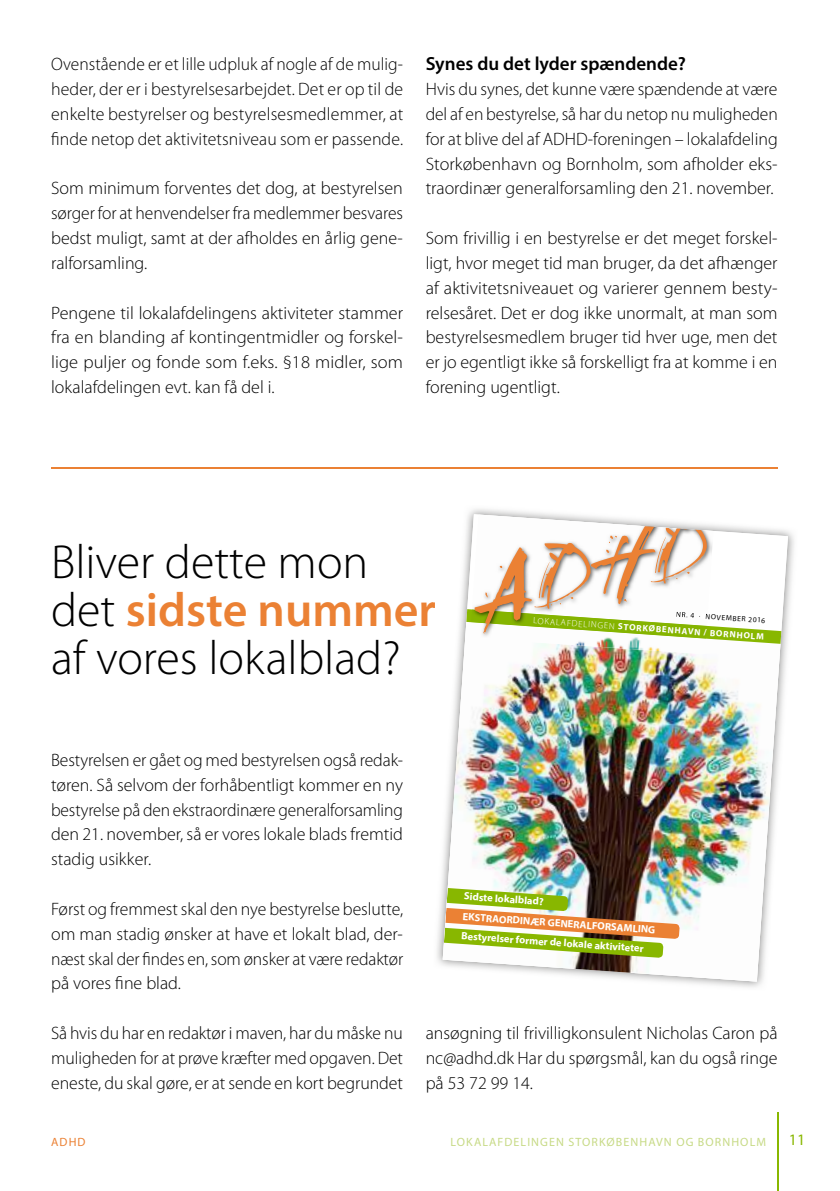
<style>
.page{position:relative;width:840px;height:1191px;background:#fff}
.page>*{position:absolute;margin:0;border:0;box-sizing:border-box;transform-origin:0 0}
.t1{font:300 48px/48px "Myriad Pro";color:#000}
.t2{font:600 19px "Myriad Pro";color:#000}
.t3{font:300 18px/24.8px "Myriad Pro";color:#000;text-align:justify}
.t4{font:16px "Myriad Pro";color:#88b700}
.t5{font:12px "Myriad Pro";letter-spacing:.09em;color:#c7da86}
.t6{font:12px "Myriad Pro";color:#eb8134}
.t7{font:700 10.4px/19.4px "Myriad Pro";color:#fff}
.t8{font:700 9px "Myriad Pro";color:#fff}
.t9{font:7.4px "Myriad Pro";color:#000}
.s1{font-weight:600;color:#eb8134}
.s2{font-weight:300}
</style>
<div class="page">
<hr style="left:776px;top:1112px;width:1px;height:79px;background:#88b700">
<img style="left:434px;top:509px;width:360px;height:478px">
<svg style="left:442px;top:514px;width:345px;height:467px"></svg>
<img style="left:442px;top:622px;width:338px;height:359px">
<img style="left:469px;top:644px;width:236px;height:10px">
<svg style="left:466px;top:515px;width:315px;height:129px"></svg>
<svg style="left:443px;top:888px;width:236px;height:70px"></svg>
<hr style="left:51px;top:467px;width:726px;height:1px;background:#eb8134">
<p class="t3" style="left:51px;top:52px;width:353px">Ovenstående er et lille udpluk af nogle af de mulig&shy;heder, der er i bestyrelsesarbejdet. Det er op til de enkelte bestyrelser og bestyrelsesmedlemmer, at finde netop det aktivitetsniveau som er passende.</p>
<p class="t3" style="left:51px;top:176px;width:353px">Som minimum forventes det dog, at bestyrelsen sørger for at henvendelser fra medlemmer besvares bedst muligt, samt at der afholdes en årlig gene&shy;ralforsamling.</p>
<p class="t3" style="left:51px;top:300px;width:353px">Pengene til lokalafdelingens aktiviteter stammer fra en blanding af kontingentmidler og forskel&shy;lige puljer og fonde som f.eks. §18 midler, som lokalafdelingen evt. kan få del i.</p>
<p class="t2" style="left:425px;top:52px;width:262px">Synes du det lyder spændende?</p>
<p class="t3" style="left:425px;top:77px;width:353px">Hvis du synes, det kunne være spændende at være del af en bestyrelse, så har du netop nu muligheden for at blive del af ADHD-foreningen – lokalafdeling Storkøbenhavn og Bornholm, som afholder eks&shy;traordinær generalforsamling den 21. november.</p>
<p class="t3" style="left:425px;top:226px;width:353px">Som frivillig i en bestyrelse er det meget forskel&shy;ligt, hvor meget tid man bruger, da det afhænger af aktivitetsniveauet og varierer gennem besty&shy;relsesåret. Det er dog ikke unormalt, at man som bestyrelsesmedlem bruger tid hver uge, men det er jo egentligt ikke så forskelligt fra at komme i en forening ugentligt.</p>
<h1 class="t1" style="left:51px;top:539px;width:386px">Bliver dette mon det <span class="s1">sidste nummer </span>af vores lokalblad?</h1>
<p class="t9" style="left:676px;top:609px;width:91px;rotate:4deg">NR. 4 · NOVEMBER 2016</p>
<p class="t8" style="left:533px;top:614px;width:232px;rotate:4deg"><span class="s2">LOKALAFDELINGEN</span> STORKØBENHAVN / BORNHOLM</p>
<p class="t3" style="left:51px;top:747px;width:353px">Bestyrelsen er gået og med bestyrelsen også redak&shy;tøren. Så selvom der forhåbentligt kommer en ny bestyrelse på den ekstraordinære generalforsamling den 21. november, så er vores lokale blads fremtid stadig usikker.</p>
<p class="t3" style="left:51px;top:896px;width:353px">Først og fremmest skal den nye bestyrelse beslutte, om man stadig ønsker at have et lokalt blad, der&shy;næst skal der findes en, som ønsker at være redaktør på vores fine blad.</p>
<p class="t3" style="left:51px;top:1021px;width:353px">Så hvis du har en redaktør i maven, har du måske nu muligheden for at prøve kræfter med opgaven. Det eneste, du skal gøre, er at sende en kort begrundet</p>
<p class="t7" style="left:464px;top:886px;width:81px;rotate:4deg">Sidste lokalblad?</p>
<p class="t7" style="left:463px;top:906px;width:194px;rotate:4deg">EKSTRAORDINÆR GENERALFORSAMLING<br>Bestyrelser former de lokale aktiviteter</p>
<p class="t3" style="left:425px;top:1021px;width:353px">ansøgning til frivilligkonsulent Nicholas Caron på nc@adhd.dk Har du spørgsmål, kan du også ringe på 53 72 99 14.</p>
<p class="t6" style="left:51px;top:1134px;width:36px">ADHD</p>
<p class="t5" style="left:450px;top:1134px;width:317px">LOKALAFDELINGEN STORKØBENHAVN OG BORNHOLM</p>
<p class="t4" style="left:788px;top:1130px;width:18px">11</p>
</div>
